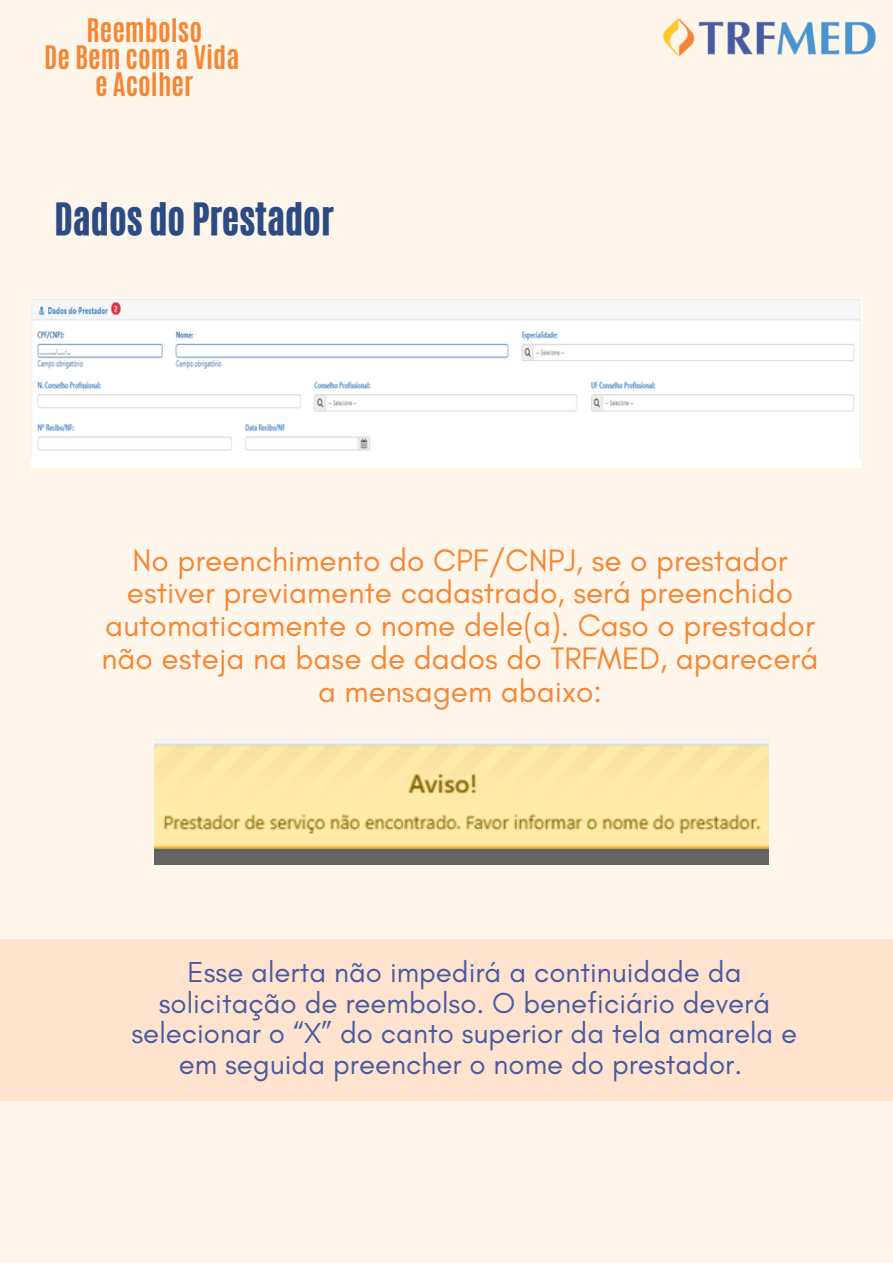
<style>
.page{position:relative;width:893px;height:1264px;background:#fff}
.page>*{position:absolute;margin:0;border:0;box-sizing:border-box;transform-origin:0 0}
.t1{font:37.5px "CA Generated";color:#2b4b82}
.t2{font:31.65px/32.7px "Glacial Indifference";color:#f58634;text-align:center}
.t3{font:29.4px/30.3px "Glacial Indifference";color:#475b9f;text-align:center}
.t4{font:700 27px "Antonio";color:#f58634}
</style>
<div class="page">
<div style="left:0;top:0;width:892px;height:1262px;background:#fff6eb"></div>
<img style="left:662px;top:18px;width:214px;height:39px">
<img style="left:31px;top:298px;width:830px;height:170px">
<img style="left:155px;top:739px;width:613px;height:125px">
<div style="left:0;top:939px;width:892px;height:162px;background:#ffe3cf"></div>
<p class="t4" style="left:86px;top:11px;width:117px">Reembolso</p>
<p class="t4" style="left:44px;top:38px;width:196px">De Bem com a Vida</p>
<p class="t4" style="left:95px;top:65px;width:99px">e Acolher</p>
<p class="t1" style="left:54px;top:192px;width:280px">Dados do Prestador</p>
<p class="t2" style="left:101px;top:543px;width:718px">No preenchimento do CPF/CNPJ, se o prestador estiver previamente cadastrado, será preenchido automaticamente o nome dele(a). Caso o prestador não esteja na base de dados do TRFMED, aparecerá a mensagem abaixo:</p>
<p class="t3" style="left:131px;top:957px;width:667px">Esse alerta não impedirá a continuidade da solicitação de reembolso. O beneficiário deverá selecionar o “X” do canto superior da tela amarela e em seguida preencher o nome do prestador.</p>
</div>
